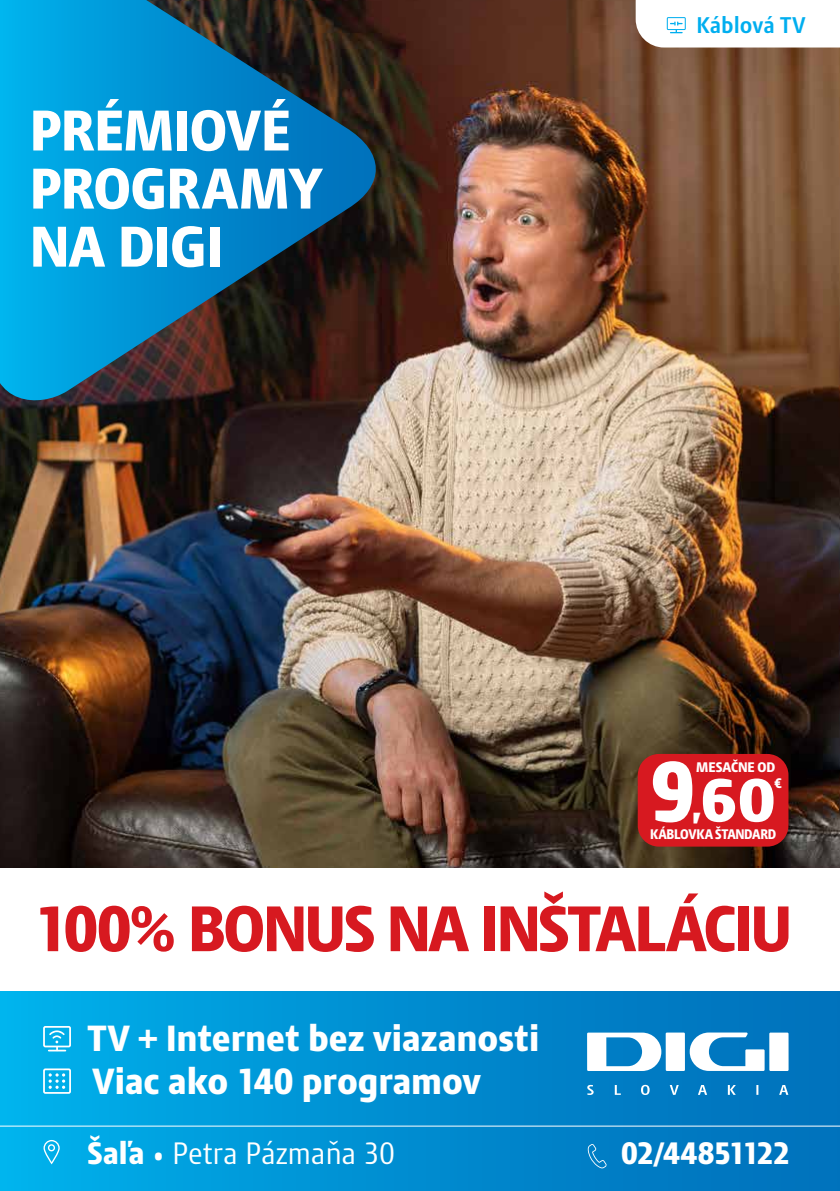
<style>
.page{position:relative;width:840px;height:1191px;background:#fff}
.page>*{position:absolute;margin:0;border:0;box-sizing:border-box;transform-origin:0 0}
.t1{font:800 62.2px "Modena";letter-spacing:-.035em;color:#d71920}
.t2{font:800 58.6px "Modena";color:#fff;scale:1.15 1}
.t3{font:800 55.4px/58px "Modena";letter-spacing:-.005em;color:#fff}
.t4{font:800 35.2px/42.4px "Modena";letter-spacing:-.005em;color:#fff}
.t5{font:30px "Modena";letter-spacing:-.01em;color:#fff}
.t6{font:800 30px "Modena";letter-spacing:-.02em;color:#fff}
.t7{font:700 22px "Modena";color:#00aeef}
.t8{font:800 13.4px "Modena";letter-spacing:-.015em;color:#fff;scale:.95 1}
.t9{font:800 13.4px "Modena";letter-spacing:-.015em;color:#fff}
.s1{font-size:82.2px}
.s2{font-size:37.6px}
.s3{font-weight:800}
.s4{font-size:27px}
</style>
<div class="page">
<img style="left:0;top:0;width:839px;height:867px">
<div style="left:0;top:896px;width:839px;height:295px;background:linear-gradient(to right,#04b1eb,#0670ba)"></div>
<div style="left:0;top:867px;width:839px;height:123px;background:#fff"></div>
<hr style="left:0;top:1125px;width:839px;height:1px;background:#fff">
<svg style="left:635px;top:0;width:204px;height:48px"></svg>
<svg style="left:0;top:0;width:385px;height:408px;background:#116990"></svg>
<svg style="left:586px;top:1032px;width:202px;height:63px"></svg>
<div style="left:43px;top:1026px;width:28px;height:21px;border:2px solid #fff"></div>
<svg style="left:49px;top:1030px;width:16px;height:21px"></svg>
<div style="left:43px;top:1068px;width:28px;height:25px;border:2px solid #fff"></div>
<svg style="left:49px;top:1073px;width:16px;height:15px"></svg>
<div style="left:637px;top:754px;width:151px;height:92px;background:#d71920;border-radius:21px"></div>
<div style="left:43px;top:1140px;width:17px;height:23px;border:1px solid #fff;border-radius:7px"></div>
<div style="left:48px;top:1144px;width:7px;height:7px;border:1px solid #fff;border-radius:50%"></div>
<svg style="left:587px;top:1144px;width:19px;height:24px"></svg>
<h3 class="t3" style="left:30px;top:101px;width:294px">PRÉMIOVÉ<br>PROGRAMY<br>NA DIGI</h3>
<p class="t7" style="left:696px;top:12px;width:111px">Káblová TV</p>
<p class="t9" style="left:696px;top:759px;width:81px">MESAČNE OD</p>
<h2 class="t2" style="left:649px;top:764px;width:111px"><span class="s1">9</span><span class="s2">,</span>60</h2>
<p class="t9" style="left:773px;top:775px;width:9px">€</p>
<p class="t8" style="left:649px;top:826px;width:134px">KÁBLOVKA ŠTANDARD</p>
<h1 class="t1" style="left:34px;top:890px;width:759px">100% BONUS NA INŠTALÁCIU</h1>
<p class="t4" style="left:87px;top:1017px;width:453px">TV + Internet bez viazanosti<br>Viac ako 140 programov</p>
<p class="t5" style="left:87px;top:1135px;width:309px"><span class="s3">Šaľa</span> <span class="s4">•</span> Petra Pázmaňa 30</p>
<p class="t6" style="left:621px;top:1135px;width:170px">02/44851122</p>
</div>
